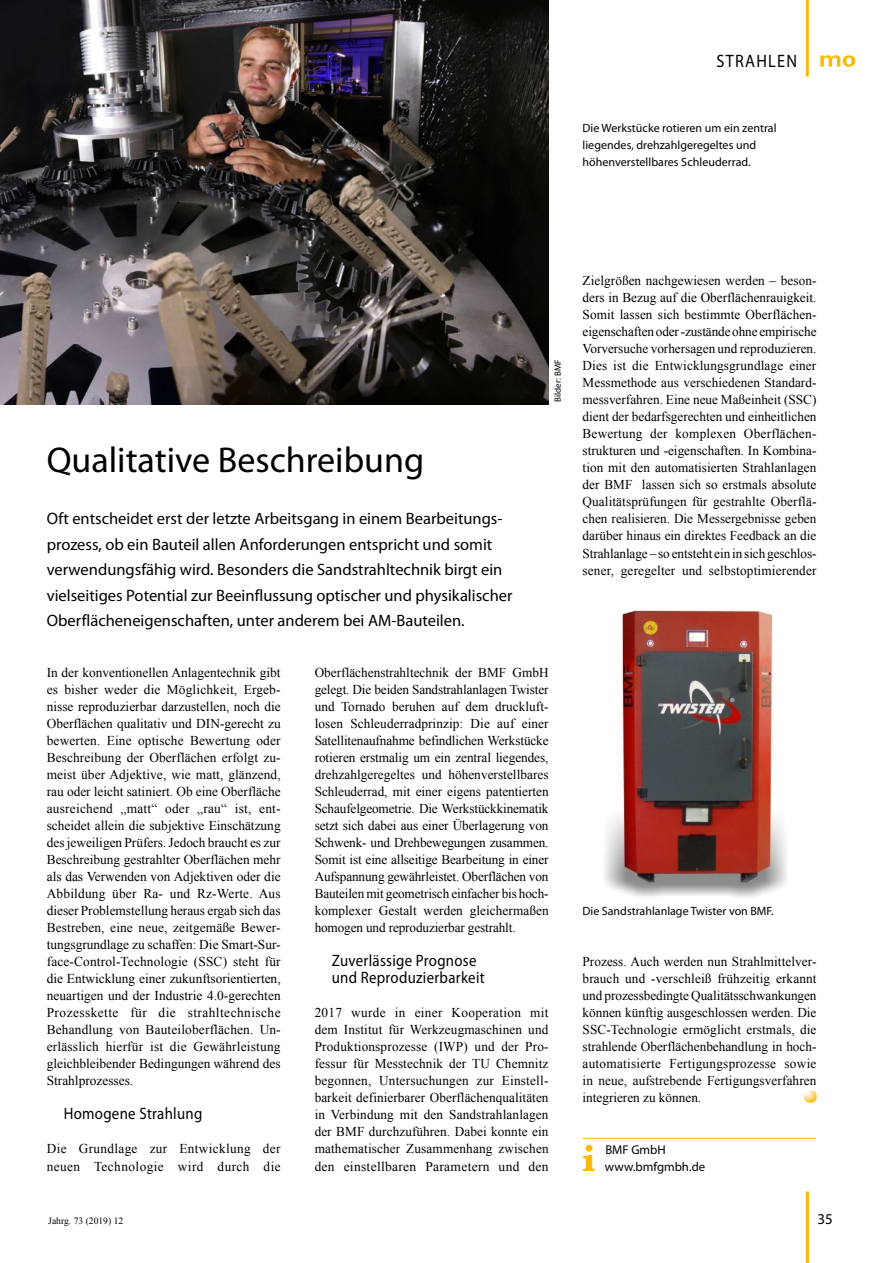
<style>
.page{position:relative;width:893px;height:1263px;background:#fff}
.page>*{position:absolute;margin:0;border:0;box-sizing:border-box;transform-origin:0 0}
.t1{font:700 39px "Baskerville";color:#fbba00}
.t2{font:36px "Myriad Pro";color:#000}
.t3{font:18px "Myriad Pro";letter-spacing:.08em;color:#000;scale:.9 1}
.t4{font:16.5px/25.5px "Myriad Pro";color:#000}
.t5{font:16.5px/17.1px "Myriad Pro";letter-spacing:.02em;color:#000;scale:.9 1}
.t6{font:15px "Myriad Pro";color:#000}
.t7{font:13.5px/17px "Times New Roman";letter-spacing:.01em;color:#000;text-align:justify}
.t8{font:13.5px/17px "Times New Roman";letter-spacing:.03em;color:#000}
.t9{font:12.75px/16.5px "Myriad Pro";color:#000}
.t10{font:12px/17.1px "Myriad Pro";letter-spacing:.005em;color:#000}
.t11{font:9.6px "Times New Roman";color:#000}
.t12{font:9px "Myriad Pro";color:#000}
</style>
<div class="page">
<hr style="left:806px;top:1191px;width:3px;height:72px;background:#fbba00">
<hr style="left:806px;top:0;width:3px;height:77px;background:#fbba00">
<svg style="left:820px;top:55px;width:35px;height:12px"></svg>
<svg style="left:804px;top:1090px;width:12px;height:12px"></svg>
<img style="left:0;top:0;width:549px;height:404px">
<img style="left:604px;top:610px;width:183px;height:287px">
<hr style="left:583px;top:1138px;width:233px;height:1px;background:#fbba00">
<h3 class="t3" style="left:716px;top:51px;width:91px">STRAHLEN</h3>
<p class="t10" style="left:583px;top:119px;width:196px">Die Werkstücke rotieren um ein zentral liegendes, drehzahlgeregeltes und höhenverstellbares Schleuderrad.</p>
<p class="t12" style="left:553px;top:402px;width:43px;rotate:-90deg">Bilder: BMF</p>
<h2 class="t2" style="left:47px;top:441px;width:379px">Qualitative Beschreibung</h2>
<p class="t4" style="left:47px;top:506px;width:467px">Oft entscheidet erst der letzte Arbeitsgang in einem Bearbeitungs&shy;prozess, ob ein Bauteil allen Anforderungen entspricht und somit verwendungsfähig wird. Besonders die Sandstrahltechnik birgt ein vielseitiges Potential zur Beeinflussung optischer und physikalischer Oberflächeneigenschaften, unter anderem bei AM-Bauteilen.</p>
<p class="t7" style="left:47px;top:663px;width:235px">In der konventionellen Anlagentechnik gibt es bisher weder die Möglichkeit, Ergeb&shy;nisse reproduzierbar darzustellen, noch die Oberflächen qualitativ und DIN-gerecht zu bewerten. Eine optische Bewertung oder Beschreibung der Oberflächen erfolgt zu&shy;meist über Adjektive, wie matt, glänzend, rau oder leicht satiniert. Ob eine Oberfläche ausreichend „matt“ oder „rau“ ist, ent&shy;scheidet allein die subjektive Einschätzung des jeweiligen Prüfers. Jedoch braucht es zur Beschreibung gestrahlter Oberflächen mehr als das Verwenden von Adjektiven oder die Abbildung über Ra- und Rz-Werte. Aus dieser Problemstellung heraus ergab sich das Bestreben, eine neue, zeitgemäße Bewer&shy;tungsgrundlage zu schaffen: Die Smart-Sur&shy;face-Control-Technologie (SSC) steht für die Entwicklung einer zukunftsorientierten, neuartigen und der Industrie 4.0-gerechten Prozesskette für die strahltechnische Behandlung von Bauteiloberflächen. Un&shy;erlässlich hierfür ist die Gewährleistung gleichbleibender Bedingungen während des Strahlprozesses.</p>
<p class="t5" style="left:64px;top:1106px;width:156px">Homogene Strahlung</p>
<p class="t8" style="left:47px;top:1140px;width:235px">Die Grundlage zur Entwicklung der neuen Technologie wird durch die</p>
<p class="t7" style="left:315px;top:663px;width:235px">Oberflächenstrahltechnik der BMF GmbH gelegt. Die beiden Sandstrahlanlagen Twister und Tornado beruhen auf dem druckluft&shy;losen Schleuderradprinzip: Die auf einer Satellitenaufnahme befindlichen Werkstücke rotieren erstmalig um ein zentral liegendes, drehzahlgeregeltes und höhenverstellbares Schleuderrad, mit einer eigens patentierten Schaufelgeometrie. Die Werkstückkinematik setzt sich dabei aus einer Überlagerung von Schwenk- und Drehbewegungen zusammen.<br>Somit ist eine allseitige Bearbeitung in einer Aufspannung gewährleistet. Oberflächen von Bauteilen mit geometrisch einfacher bis hoch&shy;komplexer Gestalt werden gleichermaßen homogen und reproduzierbar gestrahlt.</p>
<p class="t5" style="left:332px;top:952px;width:172px">Zuverlässige Prognose und Reproduzierbarkeit</p>
<p class="t7" style="left:315px;top:1004px;width:235px">2017 wurde in einer Kooperation mit dem Institut für Werkzeugmaschinen und Produktionsprozesse (IWP) und der Pro&shy;fessur für Messtechnik der TU Chemnitz begonnen, Untersuchungen zur Einstell&shy;barkeit definierbarer Oberflächenqualitäten in Verbindung mit den Sandstrahlanlagen der BMF durchzuführen. Dabei konnte ein mathematischer Zusammenhang zwischen den einstellbaren Parametern und den</p>
<p class="t11" style="left:48px;top:1214px;width:77px">Jahrg. 73 (2019) 12</p>
<p class="t7" style="left:583px;top:272px;width:235px">Zielgrößen nachgewiesen werden – beson&shy;ders in Bezug auf die Oberflächenrauigkeit.<br>Somit lassen sich bestimmte Oberflächen&shy;eigenschaften oder -zustände ohne empirische Vorversuche vorhersagen und reproduzieren.<br>Dies ist die Entwicklungsgrundlage einer Messmethode aus verschiedenen Standard&shy;messverfahren. Eine neue Maßeinheit (SSC) dient der bedarfsgerechten und einheitlichen Bewertung der komplexen Oberflächen&shy;strukturen und -eigenschaften. In Kombina&shy;tion mit den automatisierten Strahlanlagen der BMF lassen sich so erstmals absolute Qualitätsprüfungen für gestrahlte Oberflä&shy;chen realisieren. Die Messergebnisse geben darüber hinaus ein direktes Feedback an die Strahlanlage – so entsteht ein in sich geschlos&shy;sener, geregelter und selbstoptimierender</p>
<p class="t10" style="left:583px;top:903px;width:193px">Die Sandstrahlanlage Twister von BMF.</p>
<p class="t7" style="left:583px;top:953px;width:235px">Prozess. Auch werden nun Strahlmittelver&shy;brauch und -verschleiß frühzeitig erkannt und prozessbedingte Qualitätsschwankungen können künftig ausgeschlossen werden. Die SSC-Technologie ermöglicht erstmals, die strahlende Oberflächenbehandlung in hoch&shy;automatisierte Fertigungsprozesse sowie in neue, aufstrebende Fertigungsverfahren integrieren zu können.</p>
<h1 class="t1" style="left:583px;top:1130px;width:14px">i</h1>
<p class="t9" style="left:605px;top:1142px;width:102px">BMF GmbH www.bmfgmbh.de</p>
<p class="t6" style="left:817px;top:1211px;width:17px">35</p>
</div>
